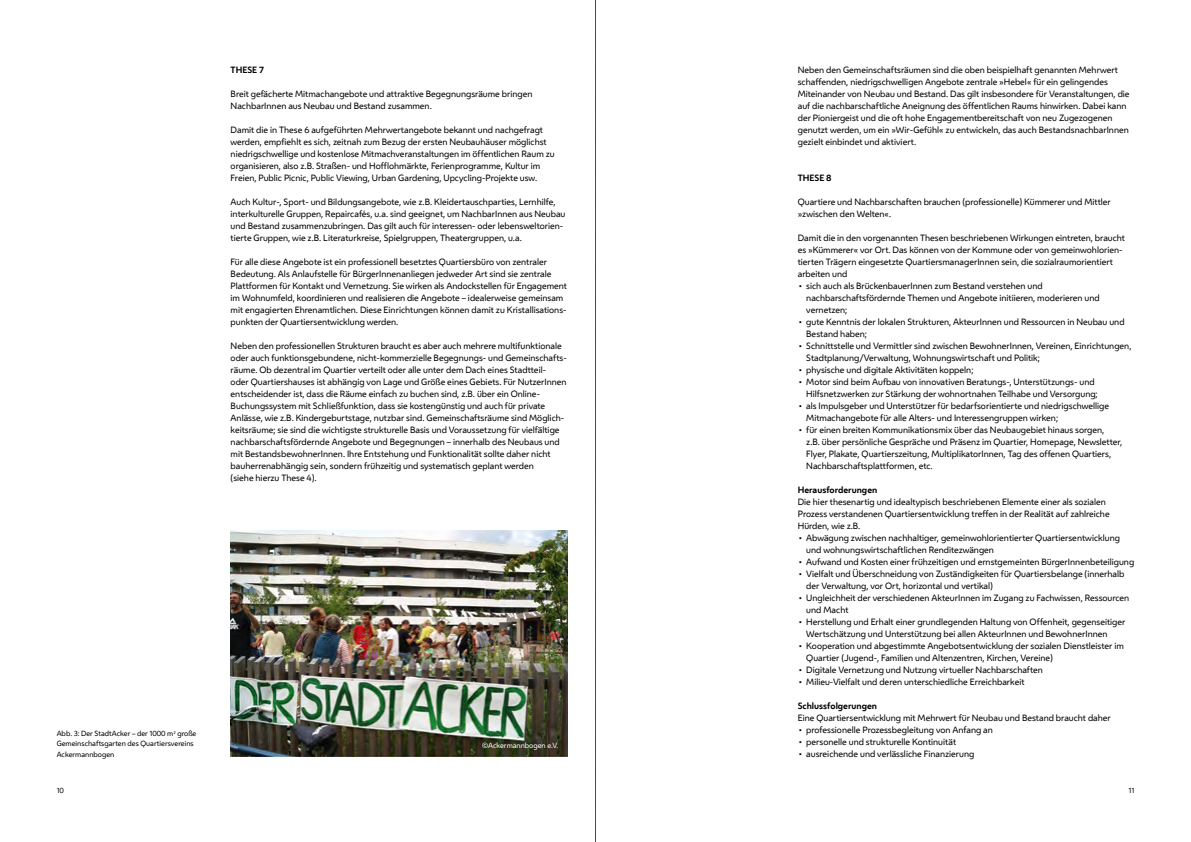
<style>
.page{position:relative;width:1191px;height:842px;background:#fff}
.page>*{position:absolute;margin:0;border:0;box-sizing:border-box;transform-origin:0 0}
.t1{font:8.5px/12px "Wiener Melange";color:#000}
.t2{font:700 8.5px "Wiener Melange";color:#000}
.t3{font:7px/10.5px "Wiener Melange";color:#000}
.t4{font:7px "Wiener Melange";color:#fff}
.s1{font-weight:700}
</style>
<div class="page">
<svg style="left:595px;top:0;width:1px;height:842px"></svg>
<img style="left:231px;top:531px;width:336px;height:226px">
<p class="t2" style="left:231px;top:64px;width:35px">THESE 7</p>
<p class="t1" style="left:231px;top:88px;width:303px">Breit gefächerte Mitmachangebote und attraktive Begegnungsräume bringen<br>NachbarInnen aus Neubau und Bestand zusammen.</p>
<p class="t1" style="left:231px;top:124px;width:326px">Damit die in These 6 aufgeführten Mehrwertangebote bekannt und nachgefragt werden, empfiehlt es sich, zeitnah zum Bezug der ersten Neubauhäuser möglichst niedrigschwellige und kostenlose Mitmachveranstaltungen im öffentlichen Raum zu organisieren, also z.B. Straßen- und Hofflohmärkte, Ferienprogramme, Kultur im Freien, Public Picnic, Public Viewing, Urban Gardening, Upcycling-Projekte usw.</p>
<p class="t1" style="left:231px;top:196px;width:336px">Auch Kultur-, Sport- und Bildungsangebote, wie z.B. Kleidertauschparties, Lernhilfe, interkulturelle Gruppen, Repaircafés, u.a. sind geeignet, um NachbarInnen aus Neubau und Bestand zusammenzubringen. Das gilt auch für interessen- oder lebensweltorien&shy;tierte Gruppen, wie z.B. Literaturkreise, Spielgruppen, Theatergruppen, u.a.</p>
<p class="t1" style="left:231px;top:256px;width:338px">Für alle diese Angebote ist ein professionell besetztes Quartiersbüro von zentraler Bedeutung. Als Anlaufstelle für BürgerInnenanliegen jedweder Art sind sie zentrale Plattformen für Kontakt und Vernetzung. Sie wirken als Andockstellen für Engagement im Wohnumfeld, koordinieren und realisieren die Angebote – idealerweise gemeinsam mit engagierten Ehrenamtlichen. Diese Einrichtungen können damit zu Kristallisations&shy;punkten der Quartiersentwicklung werden.</p>
<p class="t1" style="left:231px;top:340px;width:338px">Neben den professionellen Strukturen braucht es aber auch mehrere multifunktionale oder auch funktionsgebundene, nicht-kommerzielle Begegnungs- und Gemeinschafts&shy;räume. Ob dezentral im Quartier verteilt oder alle unter dem Dach eines Stadtteil-<br>oder Quartiershauses ist abhängig von Lage und Größe eines Gebiets. Für NutzerInnen entscheidender ist, dass die Räume einfach zu buchen sind, z.B. über ein Online-Buchungssystem mit Schließfunktion, dass sie kostengünstig und auch für private Anlässe, wie z.B. Kindergeburtstage, nutzbar sind. Gemeinschaftsräume sind Möglich&shy;keitsräume; sie sind die wichtigste strukturelle Basis und Voraussetzung für vielfältige nachbarschaftsfördernde Angebote und Begegnungen – innerhalb des Neubaus und mit BestandsbewohnerInnen. Ihre Entstehung und Funktionalität sollte daher nicht bauherrenabhängig sein, sondern frühzeitig und systematisch geplant werden<br>(siehe hierzu These 4).</p>
<p class="t3" style="left:57px;top:728px;width:141px">Abb. 3: Der StadtAcker – der 1000 m<sup>2</sup> große<br>Gemeinschaftsgarten des Quartiersvereins<br>Ackermannbogen</p>
<p class="t4" style="left:482px;top:741px;width:78px">©Ackermannbogen e.V.</p>
<p class="t1" style="left:797px;top:64px;width:333px">Neben den Gemeinschaftsräumen sind die oben beispielhaft genannten Mehrwert schaffenden, niedrigschwelligen Angebote zentrale »Hebel« für ein gelingendes Miteinander von Neubau und Bestand. Das gilt insbesondere für Veranstaltungen, die auf die nachbarschaftliche Aneignung des öffentlichen Raums hinwirken. Dabei kann der Pioniergeist und die oft hohe Engagementbereitschaft von neu Zugezogenen genutzt werden, um ein »Wir-Gefühl« zu entwickeln, das auch BestandsnachbarInnen gezielt einbindet und aktiviert.</p>
<p class="t2" style="left:797px;top:172px;width:35px">THESE 8</p>
<p class="t1" style="left:797px;top:196px;width:314px">Quartiere und Nachbarschaften brauchen (professionelle) Kümmerer und Mittler »zwischen den Welten«.</p>
<p class="t1" style="left:797px;top:232px;width:329px">Damit die in den vorgenannten Thesen beschriebenen Wirkungen eintreten, braucht es »Kümmerer« vor Ort. Das können von der Kommune oder von gemeinwohlorien&shy;tierten Trägern eingesetzte QuartiersmanagerInnen sein, die sozialraumorientiert arbeiten und</p>
<p class="t1" style="left:806px;top:280px;width:295px;text-indent:-8px"><span class="s1">•</span> sich auch als BrückenbauerInnen zum Bestand verstehen und nachbarschaftsfördernde Themen und Angebote initiieren, moderieren und vernetzen;</p>
<p class="t1" style="left:806px;top:316px;width:320px;text-indent:-8px"><span class="s1">•</span> gute Kenntnis der lokalen Strukturen, AkteurInnen und Ressourcen in Neubau und<br>Bestand haben;</p>
<p class="t1" style="left:806px;top:340px;width:327px;text-indent:-8px"><span class="s1">•</span> Schnittstelle und Vermittler sind zwischen BewohnerInnen, Vereinen, Einrichtungen,<br>Stadtplanung/Verwaltung, Wohnungswirtschaft und Politik;</p>
<p class="t1" style="left:797px;top:364px;width:177px"><span class="s1">•</span> physische und digitale Aktivitäten koppeln;</p>
<p class="t1" style="left:806px;top:376px;width:293px;text-indent:-8px"><span class="s1">•</span> Motor sind beim Aufbau von innovativen Beratungs-, Unterstützungs- und<br>Hilfsnetzwerken zur Stärkung der wohnortnahen Teilhabe und Versorgung;</p>
<p class="t1" style="left:806px;top:400px;width:304px;text-indent:-8px"><span class="s1">•</span> als Impulsgeber und Unterstützer für bedarfsorientierte und niedrigschwellige<br>Mitmachangebote für alle Alters- und Interessengruppen wirken;</p>
<p class="t1" style="left:806px;top:424px;width:318px;text-indent:-8px"><span class="s1">•</span> für einen breiten Kommunikationsmix über das Neubaugebiet hinaus sorgen,<br>z.B. über persönliche Gespräche und Präsenz im Quartier, Homepage, Newsletter, Flyer, Plakate, Quartierszeitung, MultiplikatorInnen, Tag des offenen Quartiers, Nachbarschaftsplattformen, etc.</p>
<p class="t2" style="left:797px;top:484px;width:81px">Herausforderungen</p>
<p class="t1" style="left:797px;top:496px;width:313px">Die hier thesenartig und idealtypisch beschriebenen Elemente einer als sozialen<br>Prozess verstandenen Quartiersentwicklung treffen in der Realität auf zahlreiche<br>Hürden, wie z.B.</p>
<p class="t1" style="left:806px;top:532px;width:315px;text-indent:-8px"><span class="s1">•</span> Abwägung zwischen nachhaltiger, gemeinwohlorientierter Quartiersentwicklung und wohnungswirtschaftlichen Renditezwängen</p>
<p class="t1" style="left:797px;top:556px;width:338px"><span class="s1">•</span> Aufwand und Kosten einer frühzeitigen und ernstgemeinten BürgerInnenbeteiligung</p>
<p class="t1" style="left:806px;top:568px;width:320px;text-indent:-8px"><span class="s1">•</span> Vielfalt und Überschneidung von Zuständigkeiten für Quartiersbelange (innerhalb der Verwaltung, vor Ort, horizontal und vertikal)</p>
<p class="t1" style="left:806px;top:592px;width:324px;text-indent:-8px"><span class="s1">•</span> Ungleichheit der verschiedenen AkteurInnen im Zugang zu Fachwissen, Ressourcen und Macht</p>
<p class="t1" style="left:806px;top:616px;width:321px;text-indent:-8px"><span class="s1">•</span> Herstellung und Erhalt einer grundlegenden Haltung von Offenheit, gegenseitiger<br>Wertschätzung und Unterstützung bei allen AkteurInnen und BewohnerInnen</p>
<p class="t1" style="left:806px;top:640px;width:319px;text-indent:-8px"><span class="s1">•</span> Kooperation und abgestimmte Angebotsentwicklung der sozialen Dienstleister im<br>Quartier (Jugend-, Familien und Altenzentren, Kirchen, Vereine)</p>
<p class="t1" style="left:797px;top:664px;width:247px"><span class="s1">•</span> Digitale Vernetzung und Nutzung virtueller Nachbarschaften</p>
<p class="t1" style="left:797px;top:676px;width:228px"><span class="s1">•</span> Milieu-Vielfalt und deren unterschiedliche Erreichbarkeit</p>
<p class="t2" style="left:797px;top:700px;width:81px">Schlussfolgerungen</p>
<p class="t1" style="left:797px;top:712px;width:315px">Eine Quartiersentwicklung mit Mehrwert für Neubau und Bestand braucht daher</p>
<p class="t1" style="left:797px;top:724px;width:197px"><span class="s1">•</span> professionelle Prozessbegleitung von Anfang an</p>
<p class="t1" style="left:797px;top:736px;width:160px"><span class="s1">•</span> personelle und strukturelle Kontinuität</p>
<p class="t1" style="left:797px;top:748px;width:178px"><span class="s1">•</span> ausreichende und verlässliche Finanzierung</p>
<p class="t3" style="left:57px;top:785px;width:9px">10</p>
<p class="t3" style="left:1128px;top:785px;width:7px">11</p>
</div>
